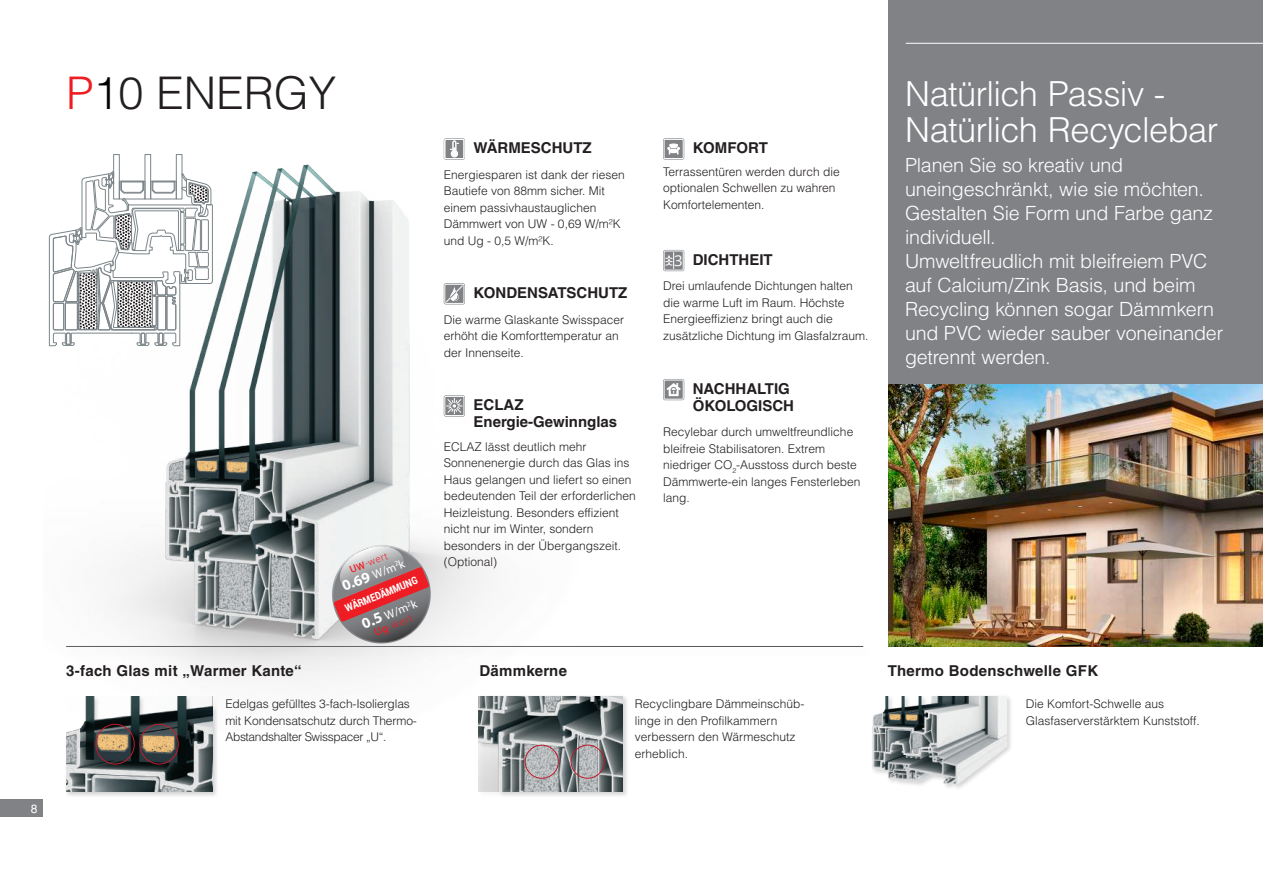
<style>
.page{position:relative;width:1263px;height:893px;background:#fff}
.page>*{position:absolute;margin:0;border:0;box-sizing:border-box;transform-origin:0 0}
.t1{font:300 45px "Helvetica LT Std";color:#231f20}
.t2{font:300 34.5px/36px "Helvetica LT Std";letter-spacing:-.02em;color:#fff}
.t3{font:300 19.5px/24px "Helvetica LT Std";letter-spacing:-.015em;color:#fff}
.t4{font:700 15.3px "Myriad Pro";color:#fff}
.t5{font:700 15px/16.5px "Helvetica LT Std";color:#231f20}
.t6{font:700 15px "Helvetica LT Std";letter-spacing:.02em;color:#231f20}
.t7{font:15px "Open Sans";color:#fff}
.t8{font:12.15px "Myriad Pro";color:#fff}
.t9{font:300 12px/16.5px "Helvetica LT Std";color:#231f20}
.t10{font:12px "Helvetica LT Std";color:#fff}
.t11{font:700 10.5px "Roboto Condensed";color:#fff}
.t12{font:300 10.5px "Roboto";color:#ee1d23}
.t13{font:300 9.75px "Roboto";color:#ee1d23}
.s1{color:#ee1d23}
.s2{color:#000}
.s3{font-weight:500}
.s4{font-weight:700;font-size:15.3px}
.s5{font-weight:400;font-size:12.15px}
</style>
<div class="page">
<div style="left:0;top:799px;width:43px;height:17px;background:#808285"></div>
<hr style="left:66px;top:646px;width:797px;height:1px;background:#57585a">
<img style="left:888px;top:384px;width:375px;height:262px">
<div style="left:888px;top:0;width:375px;height:384px;background:#808285"></div>
<img style="left:48px;top:138px;width:552px;height:540px">
<svg style="left:320px;top:533px;width:117px;height:117px"></svg>
<div style="left:65px;top:695px;width:154px;height:103px;background:#231f20;opacity:.2"></div>
<img style="left:66px;top:696px;width:146px;height:95px">
<div style="left:477px;top:695px;width:152px;height:103px;background:#231f20;opacity:.2"></div>
<img style="left:478px;top:696px;width:145px;height:95px">
<img style="left:872px;top:696px;width:138px;height:92px">
<div style="left:176px;top:154px;width:6px;height:45px;border:1px solid #7c8589"></div>
<div style="left:145px;top:154px;width:6px;height:45px;border:1px solid #7c8589"></div>
<svg style="left:49px;top:172px;width:164px;height:174px"></svg>
<svg style="left:444px;top:138px;width:21px;height:22px"></svg>
<div style="left:445px;top:139px;width:19px;height:20px;background:#808285"></div>
<div style="left:445px;top:139px;width:19px;height:20px;border:1px solid #fff"></div>
<svg style="left:450px;top:141px;width:9px;height:16px"></svg>
<svg style="left:444px;top:283px;width:21px;height:21px"></svg>
<div style="left:445px;top:284px;width:19px;height:20px;border:1px solid #fff"></div>
<svg style="left:446px;top:285px;width:17px;height:17px"></svg>
<svg style="left:444px;top:395px;width:21px;height:22px"></svg>
<div style="left:445px;top:396px;width:19px;height:20px;border:1px solid #fff"></div>
<svg style="left:446px;top:398px;width:16px;height:16px"></svg>
<div style="left:663px;top:250px;width:21px;height:21px;background:#808285;border-radius:2px"></div>
<div style="left:664px;top:251px;width:19px;height:19px;border:1px solid #fff"></div>
<svg style="left:665px;top:253px;width:9px;height:16px"></svg>
<div style="left:663px;top:138px;width:21px;height:22px;background:#808285;border-radius:2px"></div>
<div style="left:664px;top:139px;width:19px;height:20px;border:1px solid #fff"></div>
<svg style="left:667px;top:143px;width:13px;height:11px"></svg>
<svg style="left:663px;top:379px;width:21px;height:21px"></svg>
<div style="left:664px;top:380px;width:19px;height:19px;border:1px solid #fff"></div>
<svg style="left:666px;top:383px;width:15px;height:13px"></svg>
<svg style="left:905px;top:43px;width:358px;height:342px"></svg>
<div style="left:95px;top:724px;width:40px;height:40px;border:1px solid #be1d2c;border-radius:50%"></div>
<div style="left:139px;top:724px;width:40px;height:40px;border:1px solid #be1d2c;border-radius:50%"></div>
<div style="left:524px;top:744px;width:35px;height:35px;border:1px solid #be1d2c;border-radius:50%"></div>
<div style="left:570px;top:744px;width:35px;height:35px;border:1px solid #be1d2c;border-radius:50%"></div>
<p class="t10" style="left:31px;top:801px;width:8px">8</p>
<h1 class="t1" style="left:66px;top:65px;width:272px"><span class="s1">P</span><span class="s2">1</span>0 ENERGY</h1>
<p class="t13" style="left:348px;top:564px;width:42px;rotate:-22deg"><span class="s3">UW</span>-wert</p>
<p class="t8" style="left:360px;top:618px;width:60px;rotate:-22deg"><span class="s4">0.5</span> W/m<sup>2</sup>k</p>
<p class="t4" style="left:339px;top:577px;width:68px;rotate:-22deg">0.69 <span class="s5">W/m</span><sup>2</sup><span class="s5">k</span></p>
<p class="t12" style="left:372px;top:626px;width:42px;rotate:-22deg"><span class="s3">Ug</span>-wert</p>
<p class="t11" style="left:343px;top:602px;width:79px;rotate:-22deg">WÄRMEDÄMMUNG</p>
<p class="t6" style="left:66px;top:662px;width:237px">3-fach Glas mit „Warmer Kante“</p>
<p class="t9" style="left:225px;top:695px;width:193px">Edelgas gefülltes 3-fach-Isolierglas mit Kondensatschutz durch Thermo-<br>Abstandshalter Swisspacer „U“.</p>
<p class="t5" style="left:473px;top:140px;width:120px">WÄRMESCHUTZ</p>
<p class="t9" style="left:444px;top:166px;width:183px">Energiesparen ist dank der riesen<br>Bautiefe von 88mm sicher. Mit einem passivhaustauglichen<br>Dämmwert von UW - 0,69 W/m²K und Ug - 0,5 W/m²K.</p>
<p class="t5" style="left:473px;top:284px;width:155px">KONDENSATSCHUTZ</p>
<p class="t9" style="left:444px;top:311px;width:182px">Die warme Glaskante Swisspacer erhöht die Komforttemperatur an der Innenseite.</p>
<p class="t5" style="left:473px;top:397px;width:145px">ECLAZ<br>Energie-Gewinnglas</p>
<p class="t9" style="left:444px;top:438px;width:194px">ECLAZ lässt deutlich mehr<br>Sonnenenergie durch das Glas ins<br>Haus gelangen und liefert so einen bedeutenden Teil der erforderlichen<br>Heizleistung. Besonders effizient nicht nur im Winter, sondern besonders in der Übergangszeit. (Optional)</p>
<p class="t5" style="left:693px;top:140px;width:77px">KOMFORT</p>
<p class="t9" style="left:663px;top:163px;width:178px">Terrassentüren werden durch die optionalen Schwellen zu wahren<br>Komfortelementen.</p>
<p class="t5" style="left:693px;top:251px;width:81px">DICHTHEIT</p>
<p class="t9" style="left:663px;top:278px;width:207px">Drei umlaufende Dichtungen halten die warme Luft im Raum. Höchste Energieeffizienz bringt auch die zusätzliche Dichtung im Glasfalzraum.</p>
<p class="t7" style="left:674px;top:250px;width:10px">3</p>
<p class="t5" style="left:693px;top:380px;width:103px">NACHHALTIG<br>ÖKOLOGISCH</p>
<p class="t9" style="left:663px;top:423px;width:199px">Recylebar durch umweltfreundliche bleifreie Stabilisatoren. Extrem niedriger CO<sub>2</sub>-Ausstoss durch beste<br>Dämmwerte-ein langes Fensterleben lang.</p>
<h2 class="t2" style="left:905px;top:75px;width:315px">Natürlich Passiv -<br>Natürlich Recyclebar</h2>
<p class="t3" style="left:905px;top:153px;width:320px">Planen Sie so kreativ und uneingeschränkt, wie sie möchten.<br>Gestalten Sie Form und Farbe ganz individuell.<br>Umweltfreudlich mit bleifreiem PVC auf Calcium/Zink Basis, und beim<br>Recycling können sogar Dämmkern und PVC wieder sauber voneinander getrennt werden.</p>
<p class="t6" style="left:479px;top:662px;width:89px">Dämmkerne</p>
<p class="t9" style="left:635px;top:695px;width:171px">Recyclingbare Dämmeinschüb&shy;linge in den Profilkammern verbessern den Wärmeschutz erheblich.</p>
<p class="t6" style="left:888px;top:662px;width:212px">Thermo Bodenschwelle GFK</p>
<p class="t9" style="left:1026px;top:695px;width:175px">Die Komfort-Schwelle aus<br>Glasfaserverstärktem Kunststoff.</p>
</div>
